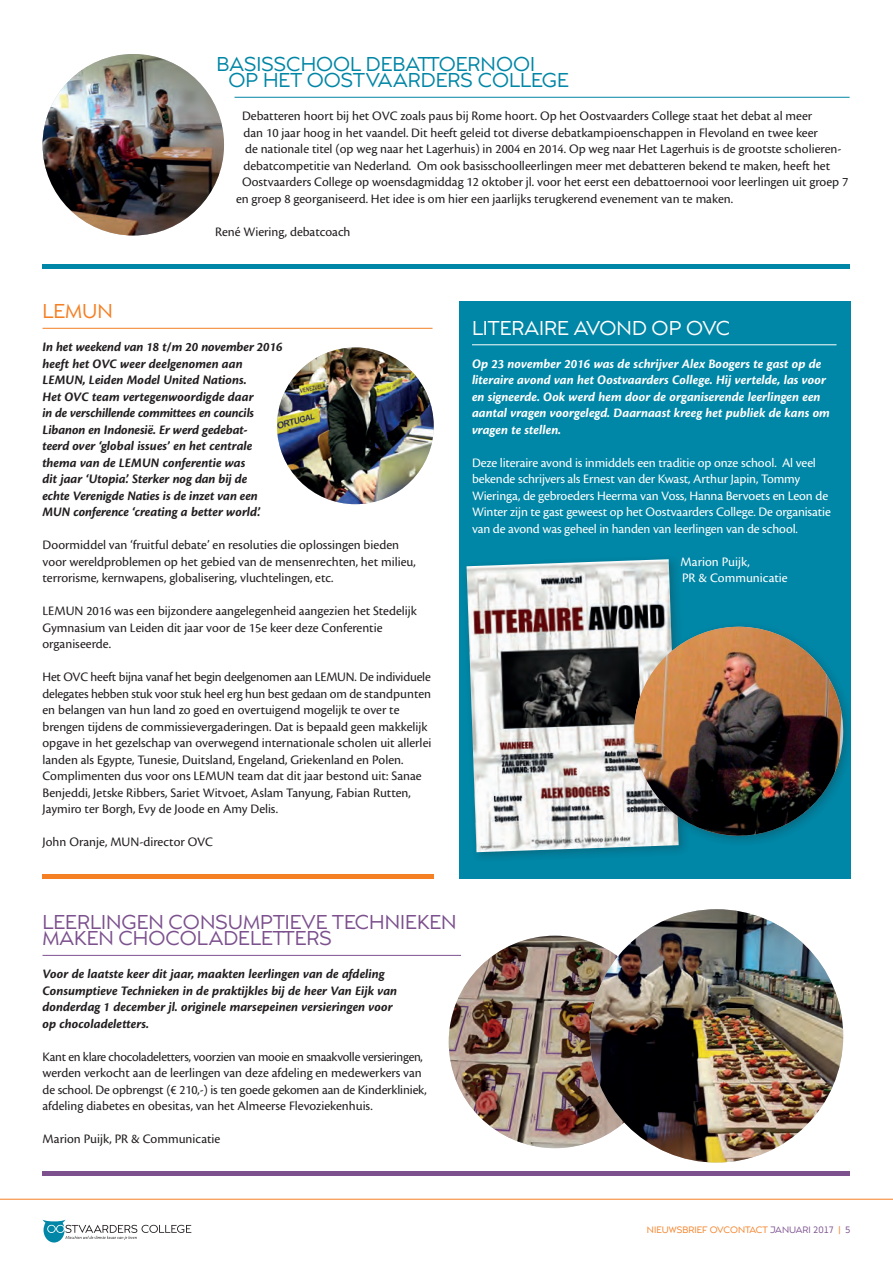
<style>
.page{position:relative;width:893px;height:1263px;background:#fff}
.page>*{position:absolute;margin:0;border:0;box-sizing:border-box;transform-origin:0 0}
.HEADING{font:19.5px "Capri Pro";color:#7c518e}
.HEADING-2{font:19.5px "Capri Pro";color:#0086a6}
.HEADING-3{font:19.5px "Capri Pro";color:#fff}
.HEADING-4{font:19.5px "Capri Pro";color:#f57f23}
.BODY_TXT{font:13.5px/16.5px "Cronos Pro";color:#231f20}
.INTRO{font:italic 700 13.5px/16.5px "Cronos Pro";letter-spacing:-.005em;color:#231f20}
.BODY_TXT-2{font:13.5px/16.5px "Cronos Pro";letter-spacing:-.01em;color:#fff}
.t1{font:italic 700 13.5px/16.5px "Cronos Pro";color:#fff}
.t2{font:9px "Capri Pro";color:#f57f23}
.s1{color:#7c518e}
</style>
<div class="page">
<svg style="left:43px;top:1220px;width:148px;height:22px"></svg>
<hr style="left:0;top:1199px;width:893px;height:1px;background:#f57f23">
<hr style="left:235px;top:97px;width:615px;height:1px;background:#0086a6">
<hr style="left:43px;top:955px;width:418px;height:1px;background:#7c518e">
<hr style="left:43px;top:328px;width:390px;height:1px;background:#f57f23">
<div style="left:459px;top:302px;width:391px;height:577px;background:#0086a6"></div>
<hr style="left:472px;top:344px;width:364px;height:1px;background:#fff">
<div style="left:462px;top:554px;width:228px;height:309px;background:#231f20;opacity:.25"></div>
<img style="left:466px;top:559px;width:213px;height:293px">
<img style="left:43px;top:54px;width:181px;height:182px;border-radius:91px">
<img style="left:277px;top:347px;width:157px;height:157px;border-radius:78px">
<div style="left:629px;top:622px;width:225px;height:225px;background:#231f20;opacity:.25"></div>
<svg style="left:631px;top:624px;width:215px;height:214px"></svg>
<img style="left:631px;top:627px;width:210px;height:211px">
<hr style="left:43px;top:264px;width:807px;height:4px;background:#0086a6">
<div style="left:43px;top:874px;width:391px;height:5px;background:#f57f23"></div>
<hr style="left:43px;top:1172px;width:807px;height:4px;background:#7c518e">
<img style="left:449px;top:936px;width:212px;height:212px;border-radius:106px">
<img style="left:590px;top:909px;width:253px;height:253px;border-radius:127px">
<p class="HEADING-2" style="left:217px;top:52px;width:320px">BASISSCHOOL DEBATTOERNOOI</p>
<p class="HEADING-2" style="left:229px;top:68px;width:342px">OP HET OOSTVAARDERS COLLEGE</p>
<p class="BODY_TXT" style="left:242px;top:108px;width:572px">Debatteren hoort bij het OVC zoals paus bij Rome hoort. Op het Oostvaarders College staat het debat al meer</p>
<p class="BODY_TXT" style="left:244px;top:124px;width:576px">dan 10 jaar hoog in het vaandel. Dit heeft geleid tot diverse debatkampioenschappen in Flevoland en twee keer</p>
<p class="BODY_TXT" style="left:245px;top:141px;width:598px">de nationale titel (op weg naar het Lagerhuis) in 2004 en 2014. Op weg naar Het Lagerhuis is de grootste scholieren-</p>
<p class="BODY_TXT" style="left:244px;top:157px;width:588px">debatcompetitie van Nederland. Om ook basisschoolleerlingen meer met debatteren bekend te maken, heeft het</p>
<p class="BODY_TXT" style="left:242px;top:174px;width:608px">Oostvaarders College op woensdagmiddag 12 oktober jl. voor het eerst een debattoernooi voor leerlingen uit groep 7</p>
<p class="BODY_TXT" style="left:236px;top:190px;width:498px">en groep 8 georganiseerd. Het idee is om hier een jaarlijks terugkerend evenement van te maken.</p>
<p class="BODY_TXT" style="left:215px;top:223px;width:137px">René Wiering, debatcoach</p>
<p class="HEADING-4" style="left:43px;top:299px;width:72px">LEMUN</p>
<p class="INTRO" style="left:43px;top:339px;width:242px">In het weekend van 18 t/m 20 november 2016 heeft het OVC weer deelgenomen aan LEMUN, Leiden Model United Nations.<br>Het OVC team vertegenwoordigde daar<br>in de verschillende committees en councils Libanon en Indonesië. Er werd gedebat-<br>teerd over ‘global issues’ en het centrale thema van de LEMUN conferentie was<br>dit jaar ‘Utopia’. Sterker nog dan bij de<br>echte Verenigde Naties is de inzet van een MUN conference ‘creating a better world’.</p>
<p class="BODY_TXT" style="left:43px;top:537px;width:375px">Doormiddel van ‘fruitful debate’ en resoluties die oplossingen bieden voor wereldproblemen op het gebied van de mensenrechten, het milieu,</p>
<p class="BODY_TXT" style="left:43px;top:570px;width:293px">terrorisme, kernwapens, globalisering, vluchtelingen, etc.</p>
<p class="BODY_TXT" style="left:43px;top:603px;width:376px">LEMUN 2016 was een bijzondere aangelegenheid aangezien het Stedelijk<br>Gymnasium van Leiden dit jaar voor de 15e keer deze Conferentie organiseerde.</p>
<p class="BODY_TXT" style="left:43px;top:669px;width:390px">Het OVC heeft bijna vanaf het begin deelgenomen aan LEMUN. De individuele delegates hebben stuk voor stuk heel erg hun best gedaan om de standpunten en belangen van hun land zo goed en overtuigend mogelijk te over te brengen tijdens de commissievergaderingen. Dat is bepaald geen makkelijk opgave in het gezelschap van overwegend internationale scholen uit allerlei landen als Egypte, Tunesie, Duitsland, Engeland, Griekenland en Polen.<br>Complimenten dus voor ons LEMUN team dat dit jaar bestond uit: Sanae Benjeddi, Jetske Ribbers, Sariet Witvoet, Aslam Tanyung, Fabian Rutten, Jaymiro ter Borgh, Evy de Joode en Amy Delis.</p>
<p class="BODY_TXT" style="left:43px;top:834px;width:172px">John Oranje, MUN-director OVC</p>
<p class="HEADING-3" style="left:472px;top:316px;width:260px">LITERAIRE AVOND OP OVC</p>
<p class="t1" style="left:472px;top:355px;width:359px">Op 23 november 2016 was de schrijver Alex Boogers te gast op de literaire avond van het Oostvaarders College. Hij vertelde, las voor en signeerde. Ook werd hem door de organiserende leerlingen een aantal vragen voorgelegd. Daarnaast kreeg het publiek de kans om vragen te stellen.</p>
<p class="BODY_TXT-2" style="left:472px;top:454px;width:360px">Deze literaire avond is inmiddels een traditie op onze school. Al veel bekende schrijvers als Ernest van der Kwast, Arthur Japin, Tommy Wieringa, de gebroeders Heerma van Voss, Hanna Bervoets en Leon de Winter zijn te gast geweest op het Oostvaarders College. De organisatie van de avond was geheel in handen van leerlingen van de school.</p>
<p class="BODY_TXT-2" style="left:680px;top:553px;width:109px">Marion Puijk,<br>PR &amp; Communicatie</p>
<p class="HEADING" style="left:43px;top:910px;width:416px">LEERLINGEN CONSUMPTIEVE TECHNIEKEN</p>
<p class="HEADING" style="left:43px;top:926px;width:291px">MAKEN CHOCOLADELETTERS</p>
<p class="INTRO" style="left:43px;top:966px;width:356px">Voor de laatste keer dit jaar, maakten leerlingen van de afdeling Consumptieve Technieken in de praktijkles bij de heer Van Eijk van donderdag 1 december jl. originele marsepeinen versieringen voor op chocoladeletters.</p>
<p class="BODY_TXT" style="left:43px;top:1048px;width:386px">Kant en klare chocoladeletters, voorzien van mooie en smaakvolle versieringen, werden verkocht aan de leerlingen van deze afdeling en medewerkers van de school. De opbrengst (€ 210,-) is ten goede gekomen aan de Kinderkliniek, afdeling diabetes en obesitas, van het Almeerse Flevoziekenhuis.</p>
<p class="BODY_TXT" style="left:43px;top:1131px;width:179px">Marion Puijk, PR &amp; Communicatie</p>
<p class="t2" style="left:647px;top:1224px;width:205px">NIEUWSBRIEF OVCONTACT <span class="s1">JANUARI 2017</span> | <span class="s1">5</span></p>
</div>
